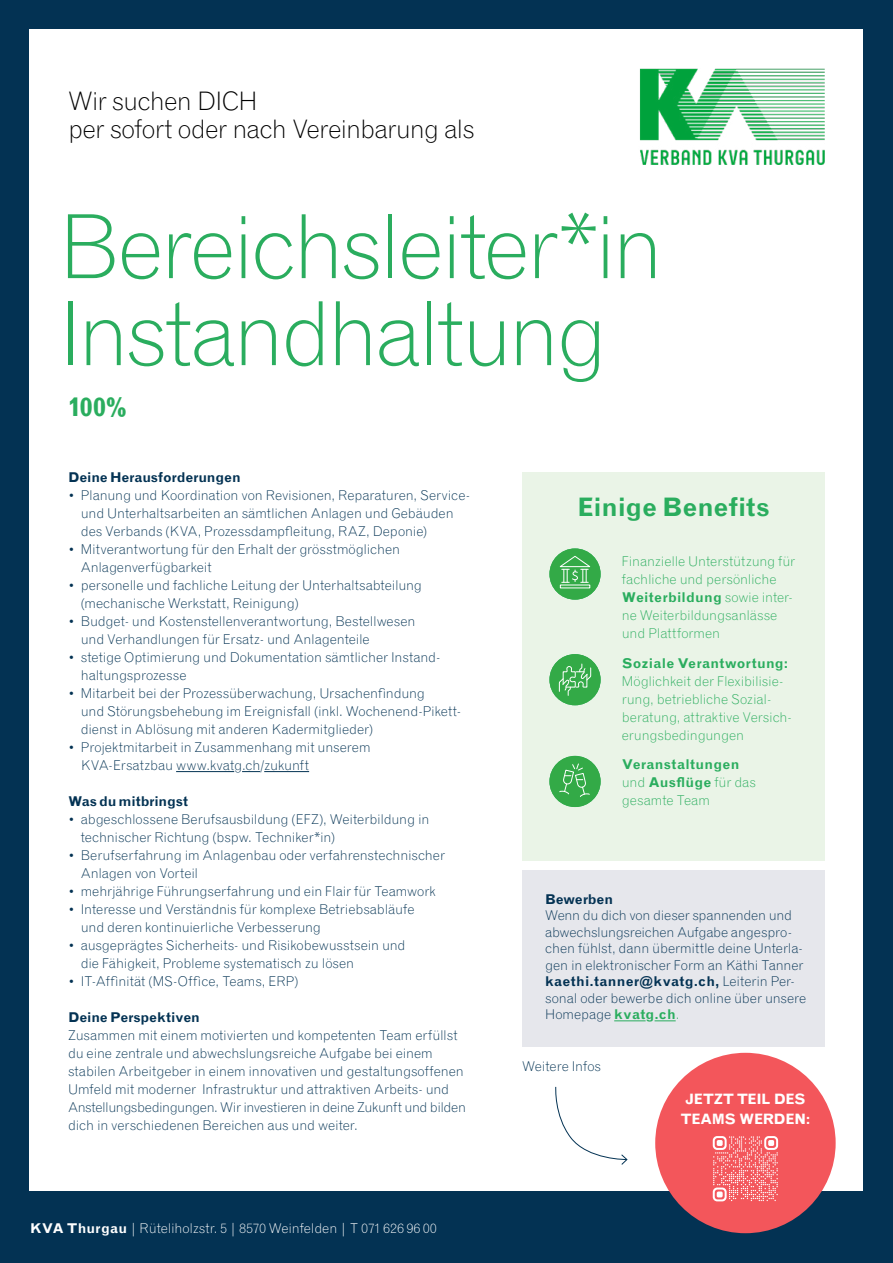
<style>
.page{position:relative;width:893px;height:1263px;background:#033253}
.page>*{position:absolute;margin:0;border:0;box-sizing:border-box;transform-origin:0 0}
.t1{font:300 88.5px/87px "Grotesque MT Std";letter-spacing:-.055em;color:#2aad5e}
.t2{font:300 25.5px/28.5px "Grotesque MT Std";letter-spacing:-.035em;color:#000}
.t3{font:700 25.5px "Grotesque MT Std";letter-spacing:-.005em;color:#2aad5e}
.t4{font:700 14.4px/20.9px "Grotesque MT Std";letter-spacing:-.04em;color:#fff;text-align:center}
.t5{font:300 13.5px/18px "Grotesque MT Std";letter-spacing:-.01em;color:#033253}
.t6{font:300 13.5px/18px "Grotesque MT Std";letter-spacing:-.01em;color:#2aad5e}
.t7{font:700 13.5px/18px "Grotesque MT Std";letter-spacing:.025em;color:#2aad5e}
.t8{font:700 13.5px "Grotesque MT Std";letter-spacing:-.01em;color:#033253}
.t9{font:300 13.5px "Grotesque MT Std";letter-spacing:-.01em;color:#fff}
.s1{font-weight:700}
.s2{font-weight:300}
.s3{font-weight:700;color:#2aad5e}
.s4{color:#2aad5e}
</style>
<div class="page">
<div style="left:30px;top:30px;width:833px;height:1161px;background:#fff"></div>
<div style="left:522px;top:870px;width:303px;height:176px;background:#e6e7ec"></div>
<div style="left:522px;top:472px;width:303px;height:388px;background:#eaf4e7"></div>
<svg style="left:549px;top:548px;width:52px;height:52px"></svg>
<svg style="left:559px;top:556px;width:32px;height:27px"></svg>
<div style="left:549px;top:654px;width:52px;height:51px;background:#33aa47;border-radius:26px"></div>
<svg style="left:559px;top:663px;width:32px;height:33px"></svg>
<div style="left:549px;top:756px;width:52px;height:51px;background:#33aa47;border-radius:26px"></div>
<svg style="left:559px;top:763px;width:31px;height:34px"></svg>
<hr style="left:614px;top:1020px;width:32px;height:1px;background:#2aad5e">
<svg style="left:654px;top:1020px;width:22px;height:1px"></svg>
<svg style="left:555px;top:1086px;width:73px;height:79px"></svg>
<div style="left:655px;top:1053px;width:181px;height:180px;background:#f3565b;border-radius:50%"></div>
<svg style="left:713px;top:1136px;width:65px;height:65px"></svg>
<img style="left:639px;top:68px;width:186px;height:96px">
<hr style="left:176px;top:771px;width:58px;height:1px;background:#033253">
<svg style="left:242px;top:771px;width:18px;height:1px"></svg>
<hr style="left:264px;top:771px;width:45px;height:1px;background:#033253">
<h2 class="t2" style="left:68px;top:87px;width:408px">Wir suchen DICH<br>per sofort oder nach Vereinbarung als</h2>
<h1 class="t1" style="left:58px;top:203px;width:607px">Bereichsleiter*in<br>Instandhaltung</h1>
<h2 class="t3" style="left:68px;top:392px;width:61px">100%</h2>
<p class="t8" style="left:68px;top:469px;width:174px">Deine Herausforderungen</p>
<p class="t5" style="left:81px;top:486px;width:391px;text-indent:-13px">• Planung und Koordination von Revisionen, Reparaturen, Service&shy;und Unterhaltsarbeiten an sämtlichen Anlagen und Gebäuden des Verbands (KVA, Prozessdampfleitung, RAZ, Deponie)</p>
<p class="t5" style="left:81px;top:540px;width:321px;text-indent:-13px">• Mitverantwortung für den Erhalt der grösstmöglichen<br>Anlagenverfügbarkeit</p>
<p class="t5" style="left:81px;top:576px;width:343px;text-indent:-13px">• personelle und fachliche Leitung der Unterhaltsabteilung (mechanische Werkstatt, Reinigung)</p>
<p class="t5" style="left:81px;top:612px;width:336px;text-indent:-13px">• Budget- und Kostenstellenverantwortung, Bestellwesen und Verhandlungen für Ersatz- und Anlagenteile</p>
<p class="t5" style="left:81px;top:648px;width:359px;text-indent:-13px">• stetige Optimierung und Dokumentation sämtlicher Instand&shy;haltungsprozesse</p>
<p class="t5" style="left:81px;top:684px;width:382px;text-indent:-13px">• Mitarbeit bei der Prozessüberwachung, Ursachenfindung<br>und Störungsbehebung im Ereignisfall (inkl. Wochenend-Pikett&shy;dienst in Ablösung mit anderen Kadermitglieder)</p>
<p class="t5" style="left:81px;top:738px;width:291px;text-indent:-13px">• Projektmitarbeit in Zusammenhang mit unserem<br>KVA-Ersatzbau www.kvatg.ch/zukunft</p>
<p class="t8" style="left:68px;top:793px;width:122px">Was du mitbringst</p>
<p class="t5" style="left:81px;top:810px;width:350px;text-indent:-13px">• abgeschlossene Berufsausbildung (EFZ), Weiterbildung in technischer Richtung (bspw. Techniker*in)</p>
<p class="t5" style="left:81px;top:846px;width:366px;text-indent:-13px">• Berufserfahrung im Anlagenbau oder verfahrenstechnischer<br>Anlagen von Vorteil</p>
<p class="t5" style="left:68px;top:882px;width:369px">• mehrjährige Führungserfahrung und ein Flair für Teamwork</p>
<p class="t5" style="left:81px;top:900px;width:335px;text-indent:-13px">• Interesse und Verständnis für komplexe Betriebsabläufe und deren kontinuierliche Verbesserung</p>
<p class="t5" style="left:81px;top:936px;width:326px;text-indent:-13px">• ausgeprägtes Sicherheits- und Risikobewusstsein und die Fähigkeit, Probleme systematisch zu lösen</p>
<p class="t5" style="left:68px;top:972px;width:232px">• IT-Affinität (MS-Office, Teams, ERP)</p>
<p class="t8" style="left:68px;top:1009px;width:133px">Deine Perspektiven</p>
<p class="t5" style="left:68px;top:1026px;width:400px">Zusammen mit einem motivierten und kompetenten Team erfüllst du eine zentrale und abwechslungsreiche Aufgabe bei einem stabilen Arbeitgeber in einem innovativen und gestaltungsoffenen Umfeld mit moderner Infrastruktur und attraktiven Arbeits- und Anstellungsbedingungen. Wir investieren in deine Zukunft und bilden dich in verschiedenen Bereichen aus und weiter.</p>
<p class="t9" style="left:30px;top:1220px;width:408px"><span class="s1">KVA Thurgau</span> | Rüteliholzstr. 5 | 8570 Weinfelden | T 071 626 96 00</p>
<h2 class="t3" style="left:577px;top:492px;width:194px">Einige Benefits</h2>
<p class="t6" style="left:622px;top:552px;width:175px">Finanzielle Unterstützung für fachliche und persönliche<br><span class="s1">Weiterbildung</span> sowie inter&shy;ne Weiterbildungsanlässe und Plattformen</p>
<p class="t7" style="left:622px;top:654px;width:168px">Soziale Verantwortung:</p>
<p class="t6" style="left:622px;top:672px;width:172px">Möglichkeit der Flexibilisie&shy;rung, betriebliche Sozial&shy;beratung, attraktive Versich&shy;erungsbedingungen</p>
<p class="t7" style="left:622px;top:756px;width:135px">Veranstaltungen <span class="s2">und</span> Ausflüge <span class="s2">für das gesamte Team</span></p>
<p class="t8" style="left:545px;top:891px;width:70px">Bewerben</p>
<p class="t5" style="left:545px;top:907px;width:263px;line-height:16.5px">Wenn du dich von dieser spannenden und abwechslungsreichen Aufgabe angespro&shy;chen fühlst, dann übermittle deine Unterla&shy;gen in elektronischer Form an Käthi Tanner <span class="s1">kaethi.tanner@kvatg.ch,</span> Leiterin Per&shy;sonal oder bewerbe dich online über unsere Homepage <span class="s3">kvatg.ch</span><span class="s4">.</span></p>
<p class="t5" style="left:522px;top:1057px;width:80px">Weitere Infos</p>
<p class="t4" style="left:680px;top:1088px;width:131px">JETZT TEIL DES<br>TEAMS WERDEN:</p>
</div>
